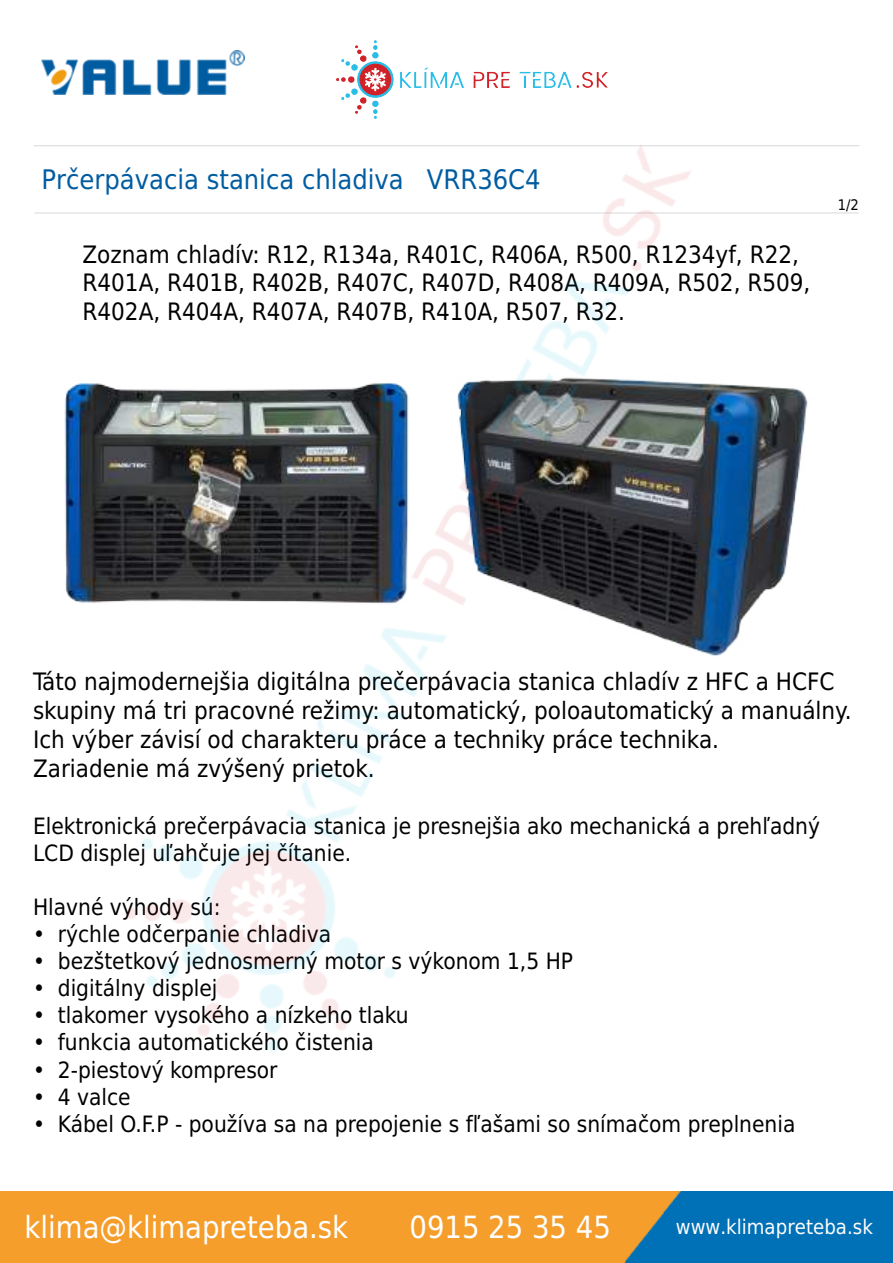
<style>
.page{position:relative;width:893px;height:1263px;background:#fff}
.page>*{position:absolute;margin:0;border:0;box-sizing:border-box;transform-origin:0 0}
.t1{font:30.6px "DejaVu Sans Condensed";color:#fff}
.t2{font:27px "DejaVu Sans Condensed";color:#005ca1}
.t3{font:24px/28.8px "DejaVu Sans Condensed";color:#000}
.t4{font:22.5px/27px "DejaVu Sans Condensed";color:#000}
.t5{font:20.25px "DejaVu Sans Condensed";color:#fffdfd}
.t6{font:14.7px "DejaVu Sans Condensed";color:#000}
</style>
<div class="page">
<div style="left:0;top:1191px;width:625px;height:71px;background:#f59e2b"></div>
<div style="left:681px;top:1191px;width:212px;height:71px;background:#0071b7"></div>
<img style="left:625px;top:1191px;width:56px;height:71px">
<img style="left:34px;top:50px;width:825px;height:1002px">
<img style="left:321px;top:40px;width:301px;height:94px">
<p class="t2" style="left:42px;top:157px;width:500px">Prčerpávacia stanica chladiva VRR36C4</p>
<p class="t3" style="left:82px;top:239px;width:729px">Zoznam chladív: R12, R134a, R401C, R406A, R500, R1234yf, R22,<br>R401A, R401B, R402B, R407C, R407D, R408A, R409A, R502, R509,<br>R402A, R404A, R407A, R407B, R410A, R507, R32.</p>
<p class="t6" style="left:838px;top:193px;width:23px">1/2</p>
<p class="t3" style="left:33px;top:667px;width:820px">Táto najmodernejšia digitálna prečerpávacia stanica chladív z HFC a HCFC skupiny má tri pracovné režimy: automatický, poloautomatický a manuálny.<br>Ich výber závisí od charakteru práce a techniky práce technika.<br>Zariadenie má zvýšený prietok.</p>
<p class="t4" style="left:33px;top:812px;width:789px">Elektronická prečerpávacia stanica je presnejšia ako mechanická a prehľadný<br>LCD displej uľahčuje jej čítanie.</p>
<p class="t4" style="left:33px;top:893px;width:189px">Hlavné výhody sú:</p>
<p class="t4" style="left:33px;top:920px;width:300px">• rýchle odčerpanie chladiva</p>
<p class="t4" style="left:33px;top:947px;width:542px">• bezštetkový jednosmerný motor s výkonom 1,5 HP</p>
<p class="t4" style="left:33px;top:974px;width:186px">• digitálny displej</p>
<p class="t4" style="left:33px;top:1001px;width:377px">• tlakomer vysokého a nízkeho tlaku</p>
<p class="t4" style="left:33px;top:1028px;width:342px">• funkcia automatického čistenia</p>
<p class="t4" style="left:33px;top:1055px;width:246px">• 2-piestový kompresor</p>
<p class="t4" style="left:33px;top:1082px;width:99px">• 4 valce</p>
<p class="t4" style="left:33px;top:1109px;width:764px">• Kábel O.F.P - používa sa na prepojenie s fľašami so snímačom preplnenia</p>
<p class="t1" style="left:25px;top:1202px;width:325px">klima@klimapreteba.sk</p>
<p class="t1" style="left:409px;top:1202px;width:203px">0915 25 35 45</p>
<p class="t5" style="left:676px;top:1210px;width:199px">www.klimapreteba.sk</p>
</div>
